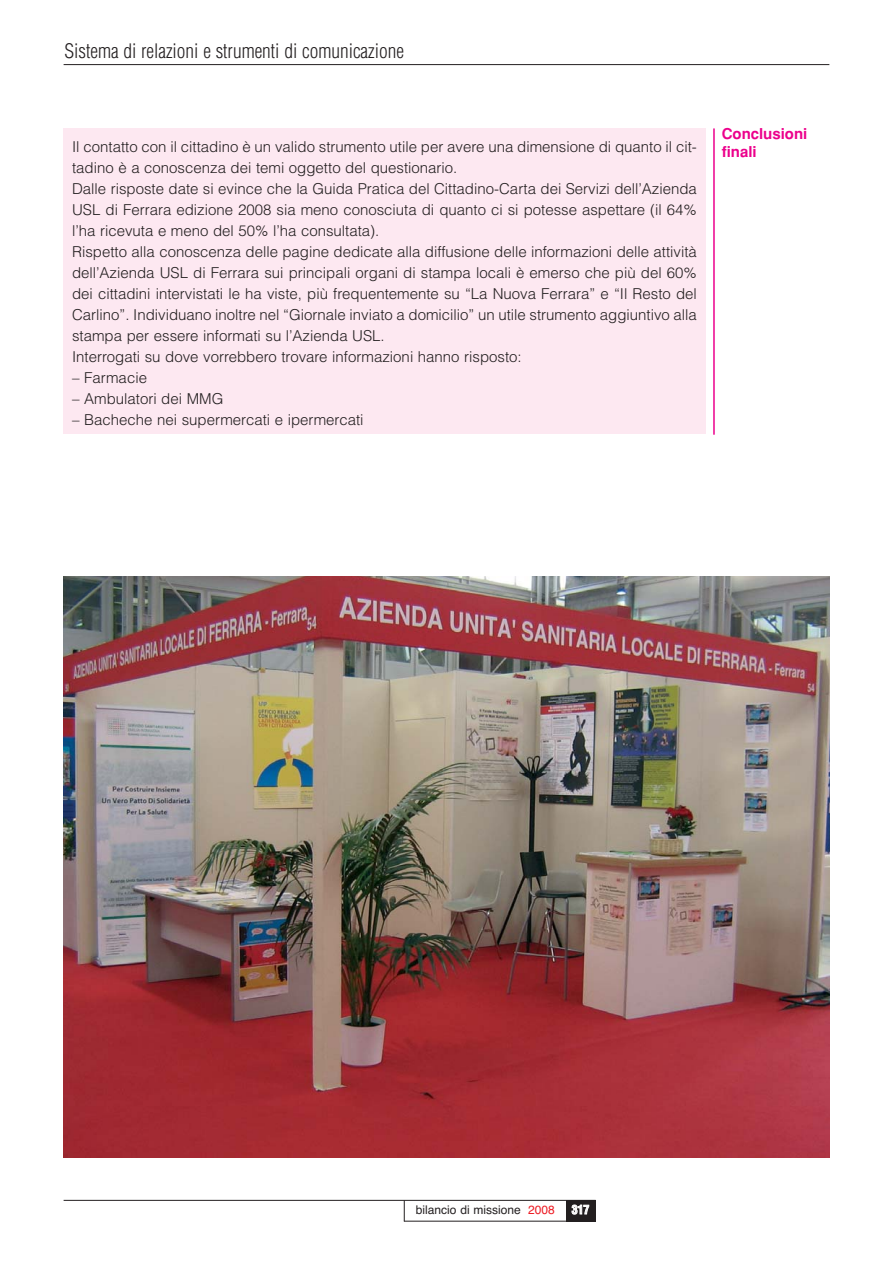
<style>
.page{position:relative;width:893px;height:1265px;background:#fff}
.page>*{position:absolute;margin:0;border:0;box-sizing:border-box;transform-origin:0 0}
.t1{font:300 condensed 19.5px "Helvetica";color:#231f20}
.t2{font:300 15px/21px "Helvetica";color:#231f20}
.t3{font:700 15px/18px "Helvetica";color:#ec008c}
.t4{font:12px "Helvetica";color:#231f20}
.t5{font:700 condensed 12px "Helvetica";color:#fff}
.s1{color:#ed1c24}
</style>
<div class="page">
<div style="left:64px;top:128px;width:642px;height:306px;background:#fde8f1"></div>
<hr style="left:64px;top:1200px;width:531px;height:1px;background:#231f20">
<div style="left:565px;top:1200px;width:30px;height:21px;background:#231f20"></div>
<hr style="left:404px;top:1220px;width:162px;height:1px;background:#231f20">
<svg style="left:404px;top:1200px;width:1px;height:21px"></svg>
<hr style="left:64px;top:64px;width:765px;height:1px;background:#231f20">
<hr style="left:713px;top:128px;width:1px;height:307px;background:#ec008c">
<img style="left:64px;top:576px;width:765px;height:581px">
<h1 class="t1" style="left:64px;top:43px;width:341px">Sistema di relazioni e strumenti di comunicazione</h1>
<p class="t2" style="left:72px;top:138px;width:626px">Il contatto con il cittadino è un valido strumento utile per avere una dimensione di quanto il cit&shy;tadino è a conoscenza dei temi oggetto del questionario.<br>Dalle risposte date si evince che la Guida Pratica del Cittadino-Carta dei Servizi dell’Azienda USL di Ferrara edizione 2008 sia meno conosciuta di quanto ci si potesse aspettare (il 64% l’ha ricevuta e meno del 50% l’ha consultata).<br>Rispetto alla conoscenza delle pagine dedicate alla diffusione delle informazioni delle attività dell’Azienda USL di Ferrara sui principali organi di stampa locali è emerso che più del 60% dei cittadini intervistati le ha viste, più frequentemente su “La Nuova Ferrara” e “Il Resto del Carlino”. Individuano inoltre nel “Giornale inviato a domicilio” un utile strumento aggiuntivo alla stampa per essere informati su l’Azienda USL.<br>Interrogati su dove vorrebbero trovare informazioni hanno risposto:</p>
<p class="t2" style="left:72px;top:369px;width:76px">– Farmacie</p>
<p class="t2" style="left:72px;top:390px;width:153px">– Ambulatori dei MMG</p>
<p class="t2" style="left:72px;top:411px;width:293px">– Bacheche nei supermercati e ipermercati</p>
<p class="t3" style="left:721px;top:126px;width:87px">Conclusioni finali</p>
<p class="t4" style="left:416px;top:1205px;width:140px">bilancio di missione <span class="s1">2008</span></p>
<p class="t5" style="left:571px;top:1205px;width:19px">317</p>
</div>
